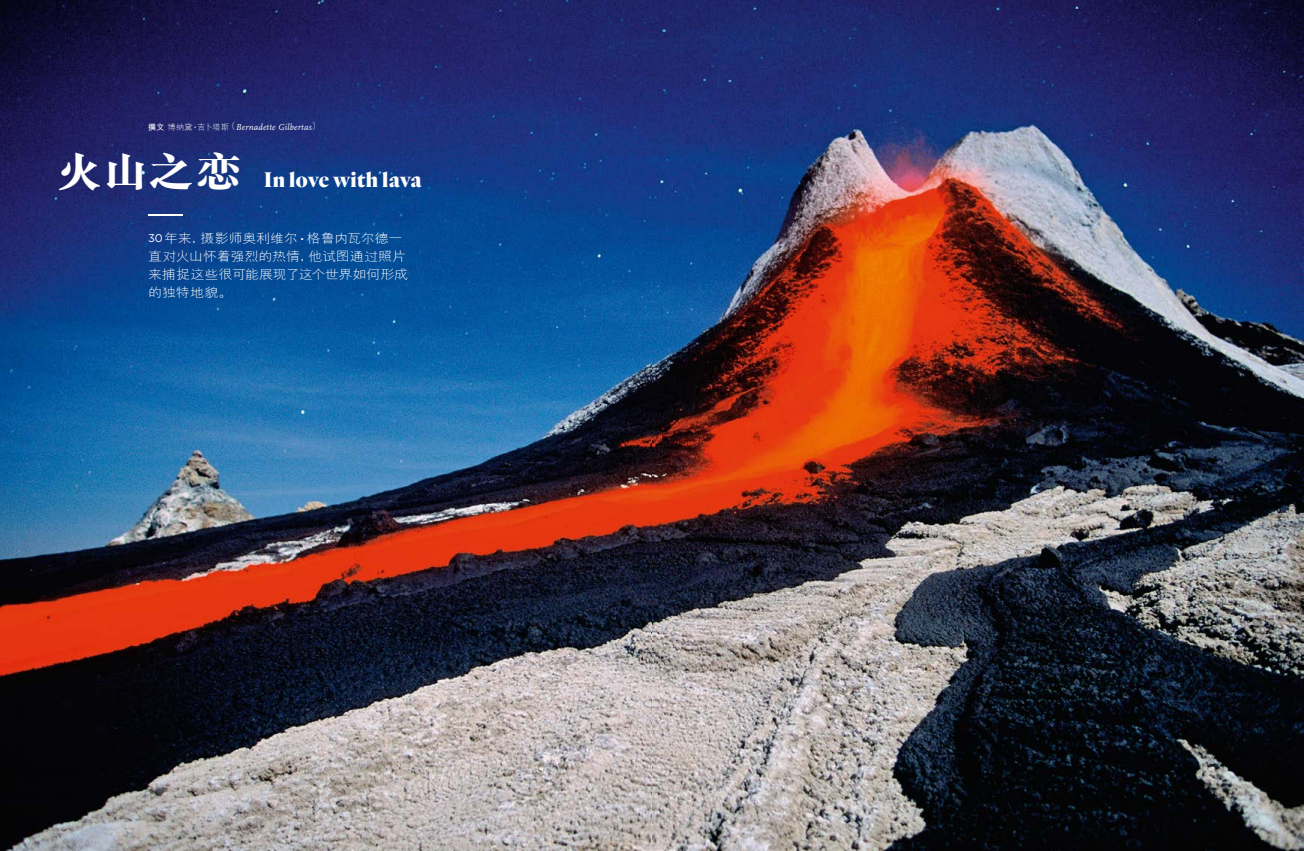
<style>
.page{position:relative;width:1304px;height:851px;background:#fff}
.page>*{position:absolute;margin:0;border:0;box-sizing:border-box;transform-origin:0 0}
.t1{font:900 22px "Quarto";letter-spacing:.02em;color:#fff}
.t2{font:300 12.6px/18px "M Hei GB";letter-spacing:-.01em;color:#fff;scale:1.11 1}
.t3{font:italic 9px "Scala";letter-spacing:.02em;color:#fff}
.s1{font-family:"M Hei GB18030";font-weight:700;font-style:normal;font-size:8px}
.s2{font-family:"M Hei GB";font-weight:300;font-style:normal;font-size:8px}
.s3{font-family:"M Hei GB";font-weight:300;font-style:normal;font-size:8.5px}
.s4{font-family:"M Sung GB";font-weight:800;font-size:40.5px}
.s5{font-family:"Gotham";font-weight:400;font-size:11.2px}
.s6{font-family:"Scala Sans";font-weight:700}
</style>
<div class="page">
<img style="left:0;top:0;width:652px;height:850px">
<hr style="left:148px;top:214px;width:35px;height:1px;background:#fff">
<img style="left:652px;top:0;width:652px;height:850px">
<p class="t3" style="left:148px;top:122px;width:174px"><span class="s1">撰文</span><span class="s2">博纳黛</span> <span class="s1">á</span><span class="s2">吉卜塔斯</span><span class="s3">（</span>Bernadette Gilbertas<span class="s3">）</span></p>
<h1 class="t1" style="left:57px;top:164px;width:366px"><span class="s4">火山之恋</span> In love with lava</h1>
<p class="t2" style="left:148px;top:229px;width:236px"><span class="s5">30</span>年来，摄影师奥利维尔 <span class="s6">á</span> 格鲁内瓦尔德一直对火山怀着强烈的热情，他试图通过照片来捕捉这些很可能展现了这个世界如何形成的独特地貌。</p>
</div>
